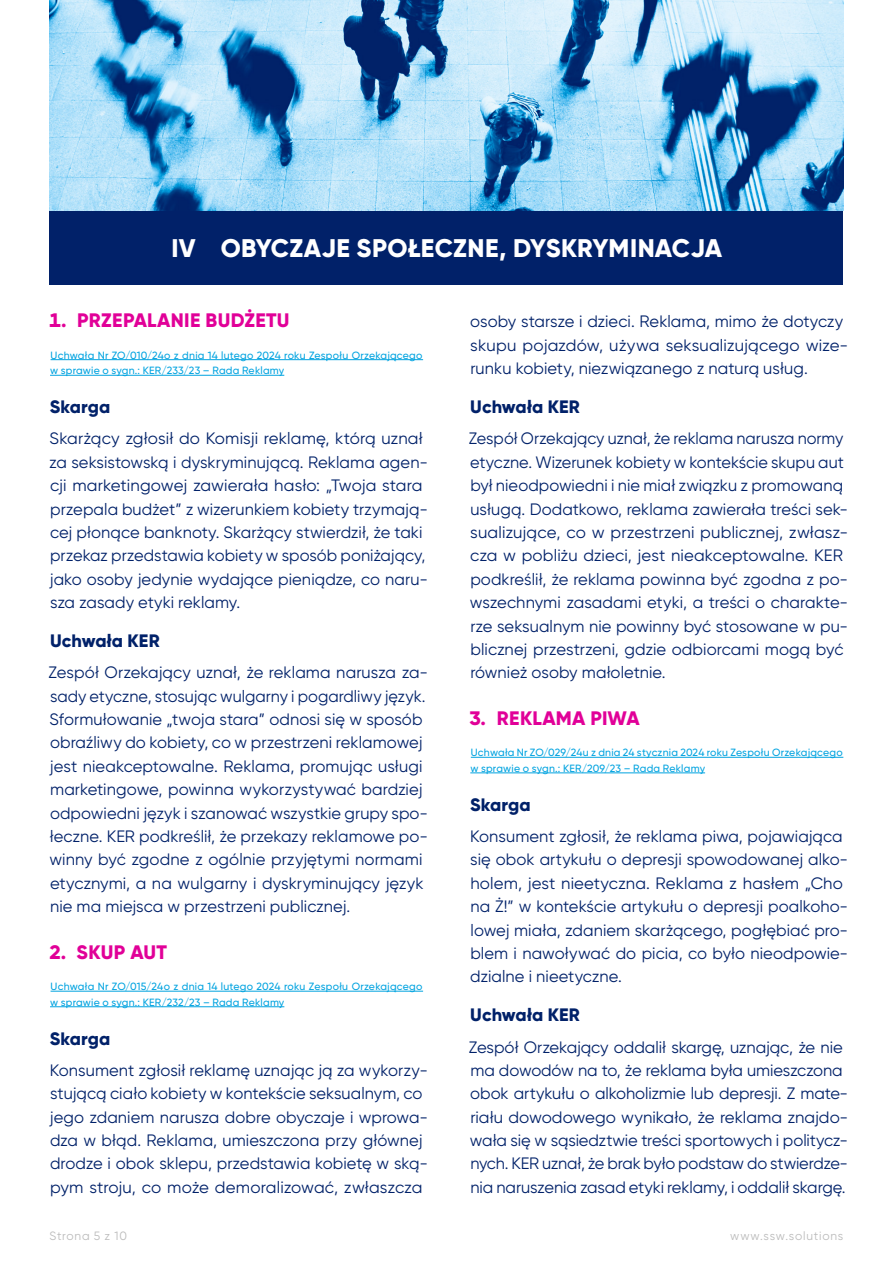
<style>
.page{position:relative;width:893px;height:1263px;background:#fff}
.page>*{position:absolute;margin:0;border:0;box-sizing:border-box;transform-origin:0 0}
.t1{font:800 25.5px "Gilroy";letter-spacing:.01em;color:#fff}
.t2{font:800 19.5px "Gilroy";letter-spacing:.01em;color:#e10098}
.t3{font:800 18px "Gilroy";letter-spacing:.005em;color:#012169}
.t4{font:16.5px/23.4px "Gilroy";letter-spacing:.005em;color:#012169}
.t5{font:12px "Gilroy";letter-spacing:.06em;color:#bbb}
.t6{font:500 10.5px/15.6px "Gilroy";letter-spacing:.02em;color:#00a3e0}
</style>
<div class="page">
<div style="left:50px;top:210px;width:793px;height:75px;background:#012169"></div>
<img style="left:50px;top:0;width:793px;height:210px">
<hr style="left:51px;top:359px;width:372px;height:1px;background:#00a3e0">
<hr style="left:50px;top:375px;width:234px;height:1px;background:#00a3e0">
<hr style="left:51px;top:991px;width:372px;height:1px;background:#00a3e0">
<hr style="left:50px;top:1006px;width:234px;height:1px;background:#00a3e0">
<hr style="left:471px;top:757px;width:372px;height:1px;background:#00a3e0">
<hr style="left:470px;top:773px;width:235px;height:1px;background:#00a3e0">
<h1 class="t1" style="left:171px;top:232px;width:552px">IV OBYCZAJE SPOŁECZNE, DYSKRYMINACJA</h1>
<p class="t2" style="left:50px;top:308px;width:242px">1. PRZEPALANIE BUDŻETU</p>
<p class="t6" style="left:50px;top:347px;width:374px">Uchwała Nr ZO/010/24o z dnia 14 lutego 2024 roku Zespołu Orzekającego w sprawie o sygn.: KER/233/23 – Rada Reklamy</p>
<p class="t3" style="left:50px;top:396px;width:62px">Skarga</p>
<p class="t4" style="left:49px;top:427px;width:380px">Skarżący zgłosił do Komisji reklamę, którą uznał za seksistowską i dyskryminującą. Reklama agen&shy;cji marketingowej zawierała hasło: „Twoja stara przepala budżet” z wizerunkiem kobiety trzymają&shy;cej płonące banknoty. Skarżący stwierdził, że taki przekaz przedstawia kobiety w sposób poniżający, jako osoby jedynie wydające pieniądze, co naru&shy;sza zasady etyki reklamy.</p>
<p class="t3" style="left:50px;top:629px;width:111px">Uchwała KER</p>
<p class="t4" style="left:49px;top:661px;width:381px">Zespół Orzekający uznał, że reklama narusza za&shy;sady etyczne, stosując wulgarny i pogardliwy język.<br>Sformułowanie „twoja stara” odnosi się w sposób obraźliwy do kobiety, co w przestrzeni reklamowej jest nieakceptowalne. Reklama, promując usługi marketingowe, powinna wykorzystywać bardziej odpowiedni język i szanować wszystkie grupy spo&shy;łeczne. KER</p>
<p class="t4" style="left:50px;top:824px;width:380px;text-indent:90px">podkreślił, że przekazy reklamowe po&shy;winny być zgodne z ogólnie przyjętymi normami etycznymi, a na wulgarny i dyskryminujący język nie ma miejsca w przestrzeni publicznej.</p>
<p class="t2" style="left:49px;top:940px;width:119px">2. SKUP AUT</p>
<p class="t6" style="left:50px;top:978px;width:374px">Uchwała Nr ZO/015/24o z dnia 14 lutego 2024 roku Zespołu Orzekającego w sprawie o sygn.: KER/232/23 – Rada Reklamy</p>
<p class="t3" style="left:50px;top:1027px;width:62px">Skarga</p>
<p class="t4" style="left:50px;top:1058px;width:380px">Konsument zgłosił reklamę uznając ją za wykorzy&shy;stującą ciało kobiety w kontekście seksualnym, co jego zdaniem narusza dobre obyczaje i wprowa&shy;dza w błąd. Reklama, umieszczona przy głównej drodze i obok sklepu, przedstawia kobietę w ską&shy;pym stroju, co może demoralizować, zwłaszcza</p>
<p class="t4" style="left:470px;top:310px;width:379px">osoby starsze i dzieci. Reklama, mimo że dotyczy skupu pojazdów, używa seksualizującego wize&shy;runku kobiety, niezwiązanego z naturą usług.</p>
<p class="t3" style="left:470px;top:396px;width:111px">Uchwała KER</p>
<p class="t4" style="left:469px;top:427px;width:381px">Zespół Orzekający uznał, że reklama narusza normy etyczne. Wizerunek kobiety w kontekście skupu aut był nieodpowiedni i nie miał związku z promowaną usługą. Dodatkowo, reklama zawierała treści sek&shy;sualizujące, co w przestrzeni publicznej, zwłasz&shy;cza w pobliżu dzieci, jest nieakceptowalne. KER podkreślił, że reklama powinna być zgodna z po&shy;wszechnymi zasadami etyki, a treści o charakte&shy;rze seksualnym nie powinny być stosowane w pu&shy;blicznej przestrzeni, gdzie odbiorcami mogą być również osoby małoletnie.</p>
<p class="t2" style="left:469px;top:706px;width:172px">3. REKLAMA PIWA</p>
<p class="t6" style="left:470px;top:745px;width:374px">Uchwała Nr ZO/029/24u z dnia 24 stycznia 2024 roku Zespołu Orzekającego w sprawie o sygn.: KER/209/23 – Rada Reklamy</p>
<p class="t3" style="left:470px;top:793px;width:62px">Skarga</p>
<p class="t4" style="left:470px;top:824px;width:379px">Konsument zgłosił, że reklama piwa, pojawiająca się obok artykułu o depresji spowodowanej alko&shy;holem, jest nieetyczna. Reklama z hasłem „Cho na Ż!” w kontekście artykułu o depresji poalkoho&shy;lowej miała, zdaniem skarżącego, pogłębiać pro&shy;blem i nawoływać do picia, co było nieodpowie&shy;dzialne i nieetyczne.</p>
<p class="t3" style="left:470px;top:1004px;width:111px">Uchwała KER</p>
<p class="t4" style="left:469px;top:1035px;width:381px">Zespół Orzekający oddalił skargę, uznając, że nie ma dowodów na to, że reklama była umieszczona obok artykułu o alkoholizmie lub depresji. Z mate&shy;riału dowodowego wynikało, że reklama znajdo&shy;wała się w sąsiedztwie treści sportowych i politycz&shy;nych. KER</p>
<p class="t4" style="left:470px;top:1152px;width:379px;text-align:right">uznał, że brak było podstaw do stwierdze-<br>nia naruszenia zasad etyki reklamy, i oddalił skargę.</p>
<p class="t5" style="left:50px;top:1228px;width:79px">Strona 5 z 10</p>
<p class="t5" style="left:730px;top:1228px;width:115px">www.ssw.solutions</p>
</div>
